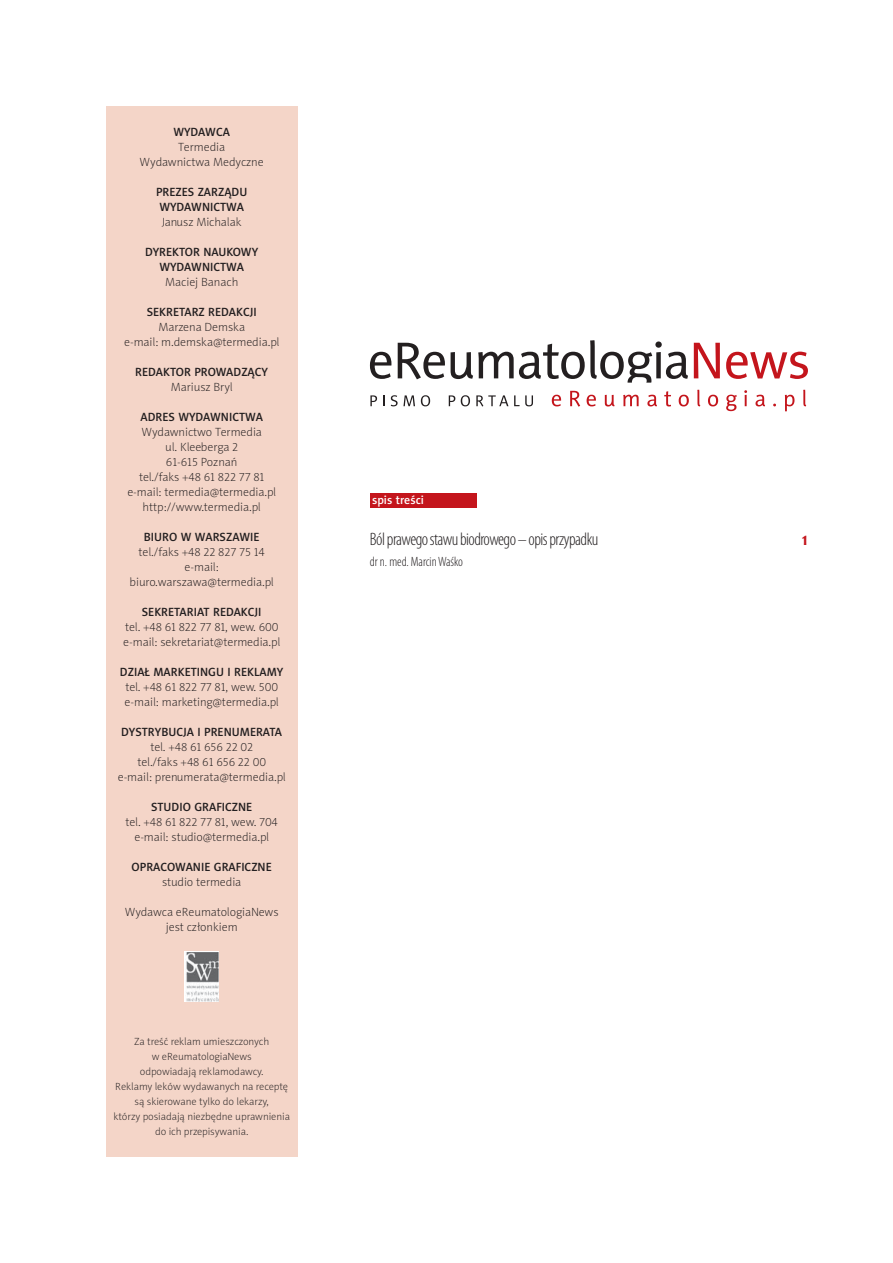
<style>
.page{position:relative;width:893px;height:1263px;background:#fff}
.page>*{position:absolute;margin:0;border:0;box-sizing:border-box;transform-origin:0 0}
.t1{font:300 condensed 18px "Myriad Pro";letter-spacing:-.03em;color:#231f20}
.t2{font:700 18px "Candara";color:#c4151c}
.t3{font:300 condensed 13.5px "Myriad Pro";color:#231f20}
.t4{font:12px/15px "Naomi Sans EFN Thin";color:#231f20;text-align:center}
.t5{font:12px/15px "Naomi Sans EFN Medium";color:#231f20}
.t6{font:12px "Naomi Sans EFN Medium";color:#fff}
.t7{font:10.5px/15px "Naomi Sans EFN Thin";color:#231f20;text-align:center}
</style>
<div class="page">
<div style="left:106px;top:106px;width:192px;height:1051px;background:#f4d5c8"></div>
<svg style="left:185px;top:952px;width:34px;height:50px"></svg>
<img style="left:186px;top:952px;width:33px;height:49px">
<svg style="left:370px;top:352px;width:21px;height:27px"></svg>
<svg style="left:398px;top:340px;width:290px;height:43px"></svg>
<svg style="left:694px;top:343px;width:26px;height:35px"></svg>
<svg style="left:726px;top:352px;width:82px;height:27px"></svg>
<svg style="left:370px;top:395px;width:7px;height:11px"></svg>
<svg style="left:391px;top:395px;width:24px;height:11px"></svg>
<svg style="left:421px;top:395px;width:9px;height:11px"></svg>
<svg style="left:449px;top:395px;width:6px;height:11px"></svg>
<svg style="left:461px;top:395px;width:9px;height:11px"></svg>
<svg style="left:476px;top:395px;width:32px;height:12px"></svg>
<svg style="left:514px;top:395px;width:19px;height:11px"></svg>
<svg style="left:552px;top:395px;width:9px;height:11px"></svg>
<svg style="left:570px;top:391px;width:10px;height:16px"></svg>
<svg style="left:587px;top:395px;width:9px;height:11px"></svg>
<svg style="left:605px;top:395px;width:9px;height:12px"></svg>
<svg style="left:623px;top:395px;width:16px;height:11px"></svg>
<svg style="left:647px;top:395px;width:10px;height:11px"></svg>
<svg style="left:664px;top:391px;width:7px;height:15px"></svg>
<svg style="left:679px;top:395px;width:10px;height:11px"></svg>
<svg style="left:697px;top:390px;width:3px;height:16px"></svg>
<svg style="left:708px;top:395px;width:10px;height:11px"></svg>
<svg style="left:726px;top:395px;width:11px;height:16px"></svg>
<svg style="left:744px;top:390px;width:3px;height:16px"></svg>
<svg style="left:755px;top:395px;width:10px;height:11px"></svg>
<svg style="left:785px;top:395px;width:9px;height:16px"></svg>
<svg style="left:803px;top:390px;width:3px;height:16px"></svg>
<div style="left:370px;top:493px;width:106px;height:15px;background:#c4151c"></div>
<p class="t5" style="left:173px;top:125px;width:58px">WYDAWCA</p>
<p class="t4" style="left:140px;top:141px;width:126px">Termedia<br>Wydawnictwa Medyczne</p>
<p class="t5" style="left:156px;top:185px;width:93px">PREZES ZARZĄDU<br>WYDAWNICTWA</p>
<p class="t4" style="left:162px;top:216px;width:81px">Janusz Michalak</p>
<p class="t5" style="left:145px;top:245px;width:114px;text-align:center">DYREKTOR NAUKOWY<br>WYDAWNICTWA</p>
<p class="t4" style="left:165px;top:276px;width:74px">Maciej Banach</p>
<p class="t5" style="left:147px;top:305px;width:112px">SEKRETARZ REDAKCJI</p>
<p class="t4" style="left:124px;top:321px;width:157px">Marzena Demska<br>e-mail: m.demska@termedia.pl</p>
<p class="t5" style="left:135px;top:365px;width:134px">REDAKTOR PROWADZĄCY</p>
<p class="t4" style="left:171px;top:381px;width:63px">Mariusz Bryl</p>
<p class="t5" style="left:140px;top:410px;width:124px">ADRES WYDAWNICTWA</p>
<p class="t4" style="left:127px;top:426px;width:150px">Wydawnictwo Termedia<br>ul. Kleeberga 2<br>61-615 Poznań<br>tel./faks +48 61 822 77 81 e-mail: termedia@termedia.pl http://www.termedia.pl</p>
<p class="t5" style="left:144px;top:530px;width:117px">BIURO W WARSZAWIE</p>
<p class="t4" style="left:130px;top:546px;width:146px">tel./faks +48 22 827 75 14 e-mail: biuro.warszawa@termedia.pl</p>
<p class="t5" style="left:142px;top:605px;width:121px">SEKRETARIAT REDAKCJI</p>
<p class="t4" style="left:123px;top:621px;width:158px;text-align:left">tel. +48 61 822 77 81, wew. 600 e-mail: sekretariat@termedia.pl</p>
<p class="t5" style="left:120px;top:665px;width:165px">DZIAŁ MARKETINGU I REKLAMY</p>
<p class="t4" style="left:125px;top:681px;width:156px;text-align:left">tel. +48 61 822 77 81, wew. 500 e-mail: marketing@termedia.pl</p>
<p class="t5" style="left:121px;top:725px;width:162px">DYSTRYBUCJA I PRENUMERATA</p>
<p class="t4" style="left:118px;top:741px;width:169px">tel. +48 61 656 22 02<br>tel./faks +48 61 656 22 00<br>e-mail: prenumerata@termedia.pl</p>
<p class="t5" style="left:151px;top:800px;width:103px">STUDIO GRAFICZNE</p>
<p class="t4" style="left:126px;top:816px;width:154px">tel. +48 61 822 77 81, wew. 704 e-mail: studio@termedia.pl</p>
<p class="t5" style="left:132px;top:860px;width:142px">OPRACOWANIE GRAFICZNE</p>
<p class="t4" style="left:162px;top:876px;width:81px">studio termedia</p>
<p class="t4" style="left:125px;top:906px;width:155px">Wydawca eReumatologiaNews jest członkiem</p>
<p class="t7" style="left:113px;top:1035px;width:178px">Za treść reklam umieszczonych<br>w eReumatologiaNews<br>odpowiadają reklamodawcy.<br>Reklamy leków wydawanych na receptę są skierowane tylko do lekarzy,<br>którzy posiadają niezbędne uprawnienia do ich przepisywania.</p>
<p class="t6" style="left:372px;top:493px;width:53px">spis treści</p>
<h1 class="t1" style="left:370px;top:532px;width:230px">Ból prawego stawu biodrowego – opis przypadku</h1>
<h1 class="t2" style="left:802px;top:532px;width:8px">1</h1>
<p class="t3" style="left:370px;top:556px;width:95px">dr n. med. Marcin Waśko</p>
</div>
